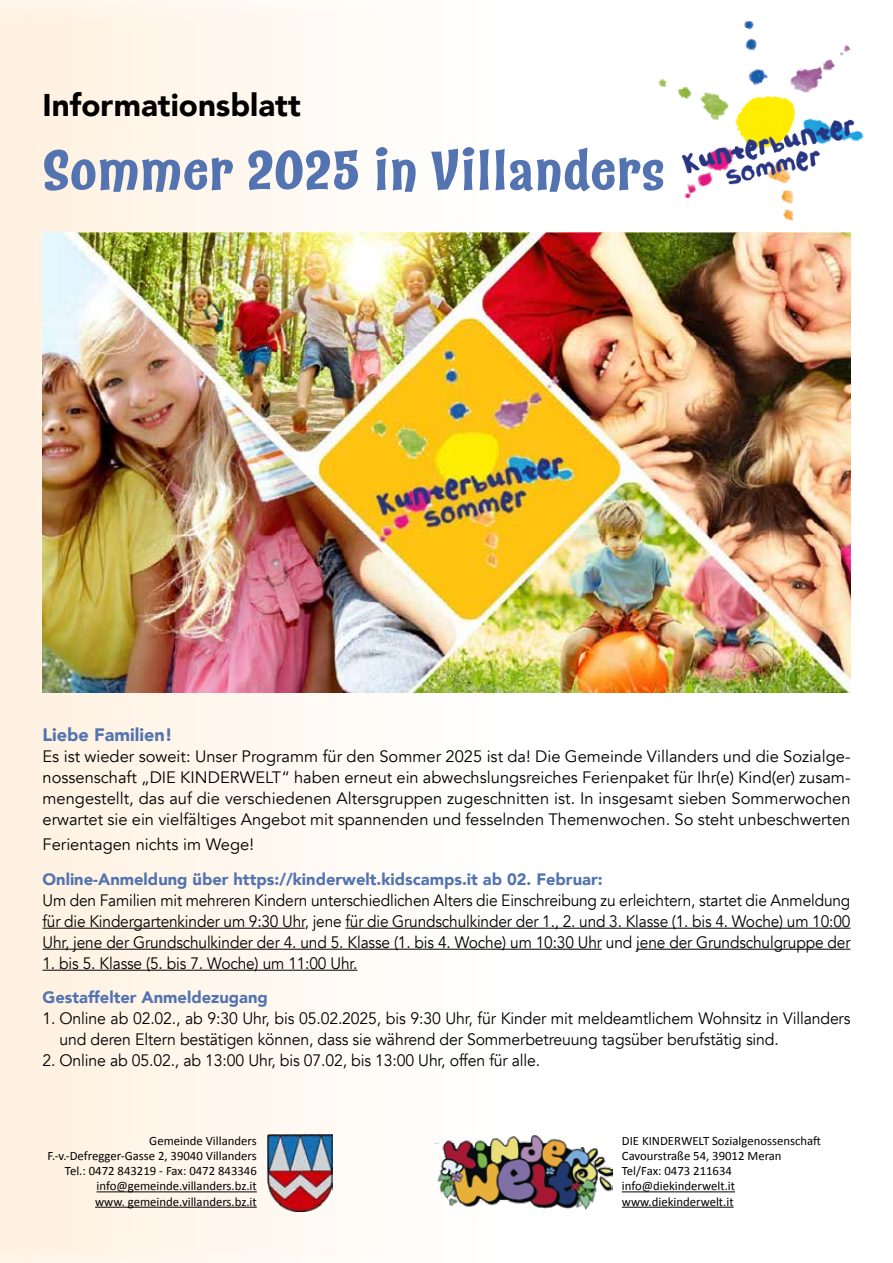
<style>
.page{position:relative;width:893px;height:1263px;background:#fff}
.page>*{position:absolute;margin:0;border:0;box-sizing:border-box;transform-origin:0 0}
.t1{font:700 54.45px "Catseye W05";color:#5374b1}
.t2{font:900 31.35px "Avenir";color:#000}
.t3{font:900 18px "Avenir";color:#5374b1}
.t4{font:16.5px/21px "Avenir";letter-spacing:-.01em;color:#000;text-align:justify}
.t5{font:16.5px/21px "Avenir";letter-spacing:-.01em;color:#000;text-align:justify;scale:.94 1}
.t6{font:16.5px/21px "Avenir";letter-spacing:-.01em;color:#000;scale:.96 1}
.t7{font:900 16.5px "Avenir";color:#5374b1}
.t8{font:12.75px/15.3px "Calibri";color:#000;text-align:right}
</style>
<div class="page">
<div style="left:0;top:0;width:502px;height:1263px;background:linear-gradient(to right,#feefde,#fffffe)"></div>
<hr style="left:97px;top:1191px;width:160px;height:1px;background:#000">
<hr style="left:95px;top:1207px;width:162px;height:1px;background:#000">
<img style="left:267px;top:1135px;width:66px;height:76px">
<hr style="left:622px;top:1191px;width:113px;height:1px;background:#000">
<hr style="left:622px;top:1207px;width:112px;height:1px;background:#000">
<img style="left:434px;top:1135px;width:178px;height:75px">
<hr style="left:43px;top:928px;width:262px;height:1px;background:#000">
<hr style="left:345px;top:928px;width:505px;height:1px;background:#000">
<hr style="left:43px;top:949px;width:559px;height:1px;background:#000">
<hr style="left:636px;top:949px;width:214px;height:1px;background:#000">
<hr style="left:43px;top:970px;width:314px;height:1px;background:#000">
<img style="left:43px;top:233px;width:807px;height:459px">
<img style="left:658px;top:21px;width:206px;height:200px">
<h2 class="t2" style="left:43px;top:79px;width:260px">Informationsblatt</h2>
<h1 class="t1" style="left:43px;top:136px;width:623px">Sommer 2025 in Villanders</h1>
<p class="t3" style="left:43px;top:719px;width:132px">Liebe Familien!</p>
<p class="t4" style="left:43px;top:746px;width:809px">Es ist wieder soweit: Unser Programm für den Sommer 2025 ist da! Die Gemeinde Villanders und die Sozialge&shy;nossenschaft „DIE KINDERWELT“ haben erneut ein abwechslungsreiches Ferienpaket für Ihr(e) Kind(er) zusam&shy;mengestellt, das auf die verschiedenen Altersgruppen zugeschnitten ist. In insgesamt sieben Sommerwochen erwartet sie ein vielfältiges Angebot mit spannenden und fesselnden Themenwochen. So steht unbeschwerten</p>
<p class="t4" style="left:43px;top:834px;width:213px">Ferientagen nichts im Wege!</p>
<p class="t7" style="left:43px;top:865px;width:562px">Online-Anmeldung über https://kinderwelt.kidscamps.it ab 02. Februar:</p>
<p class="t5" style="left:43px;top:890px;width:861px">Um den Familien mit mehreren Kindern unterschiedlichen Alters die Einschreibung zu erleichtern, startet die Anmeldung für die Kindergartenkinder um 9:30 Uhr, jene für die Grundschulkinder der 1., 2. und 3. Klasse (1. bis 4. Woche) um 10:00<br>Uhr, jene der Grundschulkinder der 4. und 5. Klasse (1. bis 4. Woche) um 10:30 Uhr und jene der Grundschulgruppe der</p>
<p class="t5" style="left:43px;top:953px;width:336px">1. bis 5. Klasse (5. bis 7. Woche) um 11:00 Uhr.</p>
<p class="t7" style="left:43px;top:983px;width:227px">Gestaffelter Anmeldezugang</p>
<p class="t6" style="left:60px;top:1008px;width:825px;text-indent:-17px">1. Online ab 02.02., ab 9:30 Uhr, bis 05.02.2025, bis 9:30 Uhr, für Kinder mit meldeamtlichem Wohnsitz in Villanders und deren Eltern bestätigen können, dass sie während der Sommerbetreuung tagsüber berufstätig sind.</p>
<p class="t6" style="left:43px;top:1050px;width:520px">2. Online ab 05.02., ab 13:00 Uhr, bis 07.02, bis 13:00 Uhr, offen für alle.</p>
<p class="t8" style="left:48px;top:1133px;width:211px">Gemeinde Villanders F.-v.-Defregger-Gasse 2, 39040 Villanders Tel.: 0472 843219 - Fax: 0472 843346 info@gemeinde.villanders.bz.it<br>www. gemeinde.villanders.bz.it</p>
<p class="t8" style="left:622px;top:1133px;width:201px;text-align:left">DIE KINDERWELT Sozialgenossenschaft<br>Cavourstraße 54, 39012 Meran<br>Tel/Fax: 0473 211634 info@diekinderwelt.it www.diekinderwelt.it</p>
</div>
